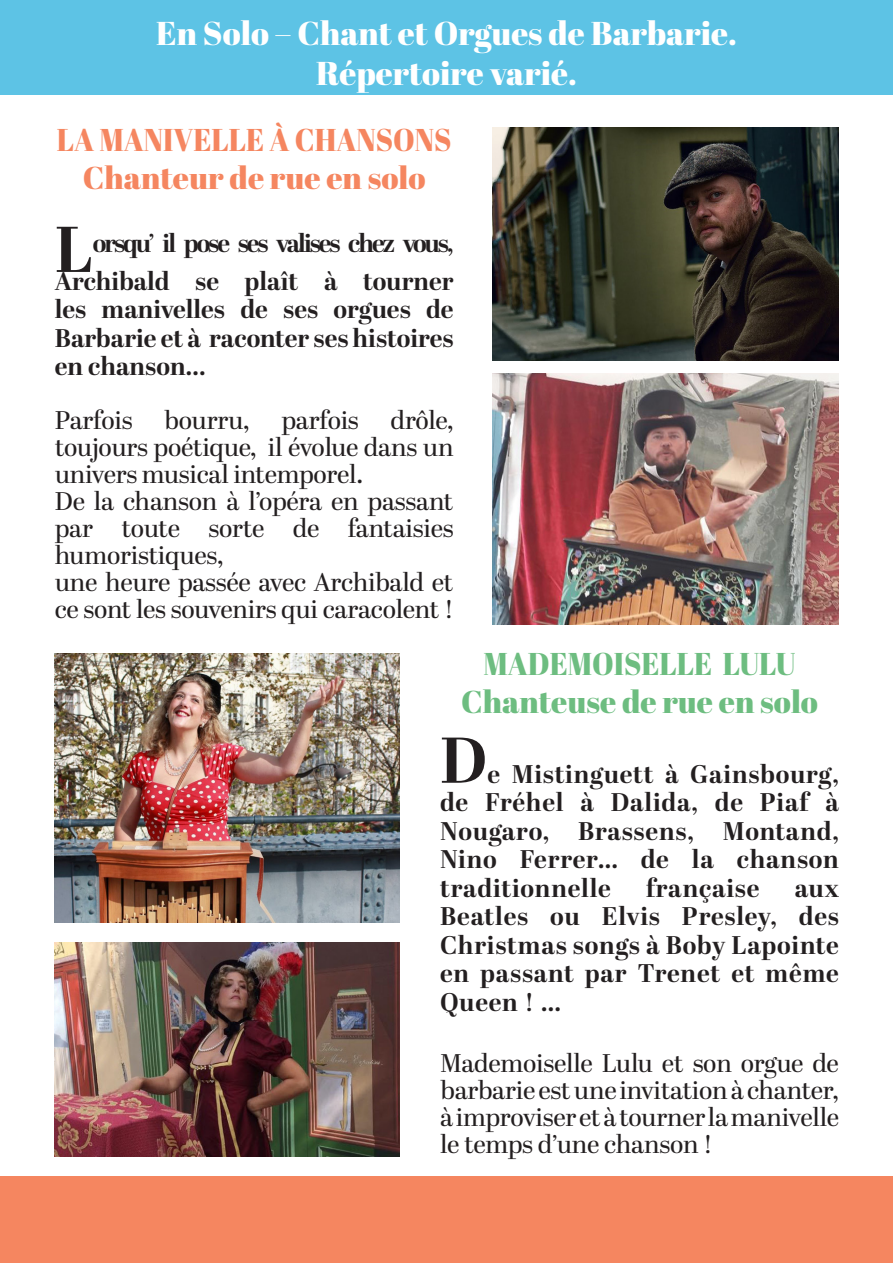
<style>
.page{position:relative;width:893px;height:1263px;background:#fff}
.page>*{position:absolute;margin:0;border:0;box-sizing:border-box;transform-origin:0 0}
.t1{font:700 64.5px "Abril Display";color:#231f20}
.t2{font:33px "Abril Fatface";color:#fff}
.t3{font:31.5px "Abril Fatface";color:#f58660;scale:.92 1}
.t4{font:31.5px "Abril Fatface";color:#6dbd80}
.t5{font:31.5px "Abril Fatface";color:#f58660}
.t6{font:31.5px "Abril Fatface";color:#6dbd80;scale:.92 1}
.t7{font:25.5px/27px "Abril Display";letter-spacing:-.01em;color:#231f20;text-align:justify}
.t8{font:700 25.5px/28.5px "Abril Display";letter-spacing:.005em;color:#231f20;text-align:justify}
.t9{font:700 25.5px/37.5px "Abril Display";letter-spacing:-.08em;color:#231f20;text-align:right}
.t10{font:700 25.5px "Abril Display";letter-spacing:.03em;color:#231f20}
</style>
<div class="page">
<div style="left:0;top:0;width:893px;height:95px;background:#5dc3e5"></div>
<div style="left:0;top:1176px;width:893px;height:87px;background:#f58660"></div>
<img style="left:492px;top:373px;width:346px;height:252px">
<img style="left:492px;top:127px;width:346px;height:234px">
<img style="left:54px;top:943px;width:346px;height:213px">
<img style="left:55px;top:654px;width:345px;height:269px">
<p class="t2" style="left:156px;top:10px;width:582px">En Solo – Chant et Orgues de Barbarie.</p>
<p class="t2" style="left:316px;top:50px;width:262px">Répertoire varié.</p>
<p class="t3" style="left:57px;top:118px;width:430px">LA MANIVELLE À CHANSONS</p>
<p class="t5" style="left:83px;top:155px;width:344px">Chanteur de rue en solo</p>
<p class="t1" style="left:55px;top:205px;width:40px">L</p>
<p class="t9" style="left:55px;top:226px;width:400px">orsqu’ il pose ses valises chez vous,<br>Archibald se plaît à tourner</p>
<p class="t8" style="left:55px;top:297px;width:400px">les manivelles de ses orgues de Barbarie et à raconter ses histoires en chanson…</p>
<p class="t7" style="left:55px;top:409px;width:400px">Parfois bourru, parfois drôle, toujours poétique, il évolue dans un univers musical intemporel.</p>
<p class="t7" style="left:55px;top:490px;width:400px">De la chanson à l’opéra en passant par toute sorte de fantaisies humoristiques,</p>
<p class="t7" style="left:55px;top:571px;width:400px">une heure passée avec Archibald et ce sont les souvenirs qui caracolent !</p>
<p class="t6" style="left:483px;top:642px;width:341px">MADEMOISELLE LULU</p>
<p class="t4" style="left:461px;top:680px;width:359px">Chanteuse de rue en solo</p>
<p class="t1" style="left:440px;top:715px;width:49px">D</p>
<p class="t8" style="left:440px;top:761px;width:400px;text-indent:47px">e Mistinguett à Gainsbourg, de Fréhel à Dalida, de Piaf à Nougaro, Brassens, Montand, Nino Ferrer… de la chanson traditionnelle</p>
<p class="t10" style="left:646px;top:870px;width:115px">française</p>
<p class="t8" style="left:440px;top:875px;width:400px;text-indent:355px">aux Beatles ou Elvis Presley, des Christmas songs à Boby Lapointe en passant par Trenet et même Queen ! …</p>
<p class="t7" style="left:440px;top:1051px;width:400px">Mademoiselle Lulu et son orgue de barbarie est une invitation à chanter, à improviser et à tourner la manivelle le temps d’une chanson !</p>
</div>
